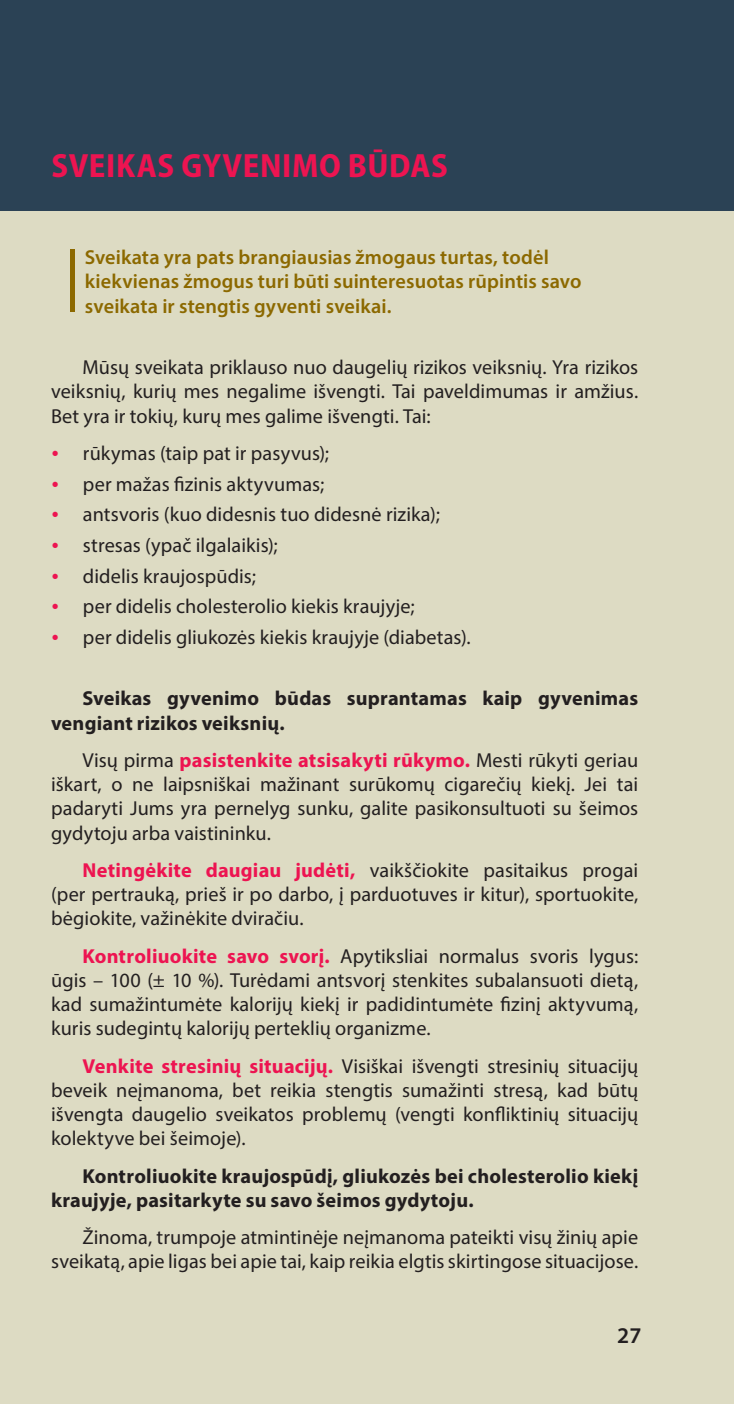
<style>
.page{position:relative;width:734px;height:1404px;background:#fff}
.page>*{position:absolute;margin:0;border:0;box-sizing:border-box;transform-origin:0 0}
.t1{font:700 semi-condensed 33.75px "Myriad Pro";letter-spacing:.015em;color:#ed1451}
.t2{font:600 22.5px "Myriad Pro";color:#231f20}
.t3{font:20.25px/24.3px "Myriad Pro";letter-spacing:.005em;color:#231f20;text-align:justify}
.t4{font:700 20.25px/24.3px "Myriad Pro";letter-spacing:.01em;color:#231f20}
.t5{font:600 20.25px/24.3px "Myriad Pro";letter-spacing:.005em;color:#8c6900}
.s1{font-weight:600;font-size:18px;color:#ed1451}
.s2{font-weight:700;color:#ed1451}
</style>
<div class="page">
<div style="left:0;top:0;width:733px;height:1403px;background:#dddbc3"></div>
<div style="left:0;top:0;width:733px;height:210px;background:#2b4255"></div>
<hr style="left:0;top:0;width:1px;height:210px;background:#ed1451">
<div style="left:70px;top:249px;width:5px;height:62px;background:#8c6900"></div>
<h1 class="t1" style="left:51px;top:147px;width:398px">SVEIKAS GYVENIMO BŪDAS</h1>
<p class="t5" style="left:85px;top:244px;width:498px">Sveikata yra pats brangiausias žmogaus turtas, todėl kiekvienas žmogus turi būti suinteresuotas rūpintis savo sveikata ir stengtis gyventi sveikai.</p>
<p class="t3" style="left:51px;top:355px;width:588px;text-indent:32px">Mūsų sveikata priklauso nuo daugelių rizikos veiksnių. Yra rizikos veiksnių, kurių mes negalime išvengti. Tai paveldimumas ir amžius.<br>Bet yra ir tokių, kurų mes galime išvengti. Tai:</p>
<p class="t3" style="left:59px;top:437px;width:413px;line-height:30.6px;text-align:left"><span class="s1">y</span> rūkymas (taip pat ir pasyvus);<br><span class="s1">y</span> per mažas fizinis aktyvumas;<br><span class="s1">y</span> antsvoris (kuo didesnis tuo didesnė rizika);<br><span class="s1">y</span> stresas (ypač ilgalaikis);<br><span class="s1">y</span> didelis kraujospūdis;<br><span class="s1">y</span> per didelis cholesterolio kiekis kraujyje;<br><span class="s1">y</span> per didelis gliukozės kiekis kraujyje (diabetas).</p>
<p class="t4" style="left:51px;top:685px;width:588px;text-indent:32px">Sveikas gyvenimo būdas suprantamas kaip gyvenimas vengiant rizikos veiksnių.</p>
<p class="t3" style="left:51px;top:747px;width:588px;text-indent:31px">Visų pirma <span class="s2">pasistenkite atsisakyti rūkymo.</span> Mesti rūkyti geriau iškart, o ne laipsniškai mažinant surūkomų cigarečių kiekį. Jei tai padaryti Jums yra pernelyg sunku, galite pasikonsultuoti su šeimos gydytoju arba vaistininku.</p>
<p class="t3" style="left:51px;top:857px;width:588px;text-indent:32px"><span class="s2">Netingėkite daugiau judėti,</span> vaikščiokite pasitaikus progai (per pertrauką, prieš ir po darbo, į parduotuves ir kitur), sportuokite, bėgiokite, važinėkite dviračiu.</p>
<p class="t3" style="left:51px;top:943px;width:588px;text-indent:32px"><span class="s2">Kontroliuokite savo svorį.</span> Apytiksliai normalus svoris lygus: ūgis – 100 (± 10 %). Turėdami antsvorį stenkites subalansuoti dietą, kad sumažintumėte kalorijų kiekį ir padidintumėte fizinį aktyvumą, kuris sudegintų kalorijų perteklių organizme.</p>
<p class="t3" style="left:51px;top:1053px;width:588px;text-indent:32px"><span class="s2">Venkite stresinių situacijų.</span> Visiškai išvengti stresinių situacijų beveik neįmanoma, bet reikia stengtis sumažinti stresą, kad būtų išvengta daugelio sveikatos problemų (vengti konfliktinių situacijų kolektyve bei šeimoje).</p>
<p class="t4" style="left:51px;top:1162px;width:588px;text-indent:32px">Kontroliuokite kraujospūdį, gliukozės bei cholesterolio kiekį kraujyje, pasitarkyte su savo šeimos gydytoju.</p>
<p class="t3" style="left:51px;top:1224px;width:588px;text-align:right">Žinoma, trumpoje atmintinėje neįmanoma pateikti visų žinių apie sveikatą, apie ligas bei apie tai, kaip reikia elgtis skirtingose situacijose.</p>
<p class="t2" style="left:617px;top:1320px;width:26px">27</p>
</div>
